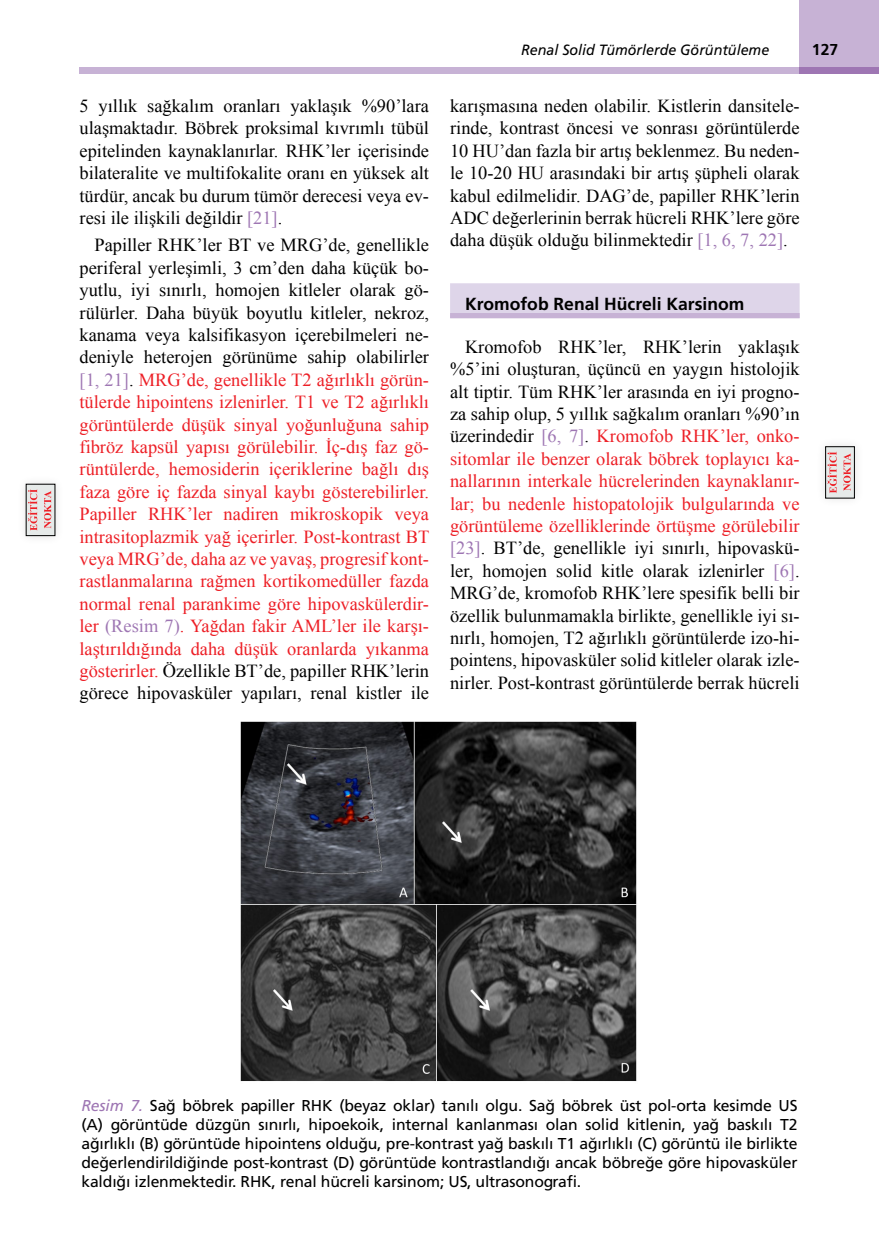
<style>
.page{position:relative;width:879px;height:1260px;background:#fff}
.page>*{position:absolute;margin:0;border:0;box-sizing:border-box;transform-origin:0 0}
.YAZI{font:18.38px/22.4px "Times New Roman";color:#000;text-align:justify}
.YAZI-2{font:18.38px/22.4px "Times New Roman";color:#ed1f26;text-align:justify}
.ARA_BASLIK{font:17.5px "Frutiger Bold Tr";color:#000}
.RESİM-ALTI{font:15.75px/18.9px "Frutiger Normal Tr";letter-spacing:-.01em;color:#000;text-align:justify}
.t1{font:15.75px "Frutiger Bold Tr";color:#000}
.t2{font:14.88px "Frutiger Italic Tr";color:#000;scale:.96 1}
.s1{color:#9e76b3}
.s2{color:#000}
.s3{color:#ed1f26}
.s4{font-family:"Frutiger Italic Tr";color:#9e76b3}
</style>
<div class="page">
<div style="left:79px;top:67px;width:720px;height:7px;background:#c7b2d5"></div>
<div style="left:799px;top:0;width:79px;height:74px;background:#c7b2d5"></div>
<div style="left:799px;top:67px;width:79px;height:7px;background:#9e76b3"></div>
<div style="left:450px;top:283px;width:349px;height:35px;background:#ded5e9"></div>
<div style="left:450px;top:313px;width:349px;height:5px;background:#c7b2d5"></div>
<img style="left:240px;top:722px;width:397px;height:360px">
<div style="left:16px;top:474px;width:49px;height:72px;background:#000;opacity:.12"></div>
<div style="left:26px;top:484px;width:29px;height:52px;background:#e6eae9"></div>
<svg style="left:28px;top:489px;width:9px;height:42px"></svg>
<svg style="left:44px;top:491px;width:7px;height:37px"></svg>
<div style="left:815px;top:437px;width:48px;height:71px;background:#fbfbfb"></div>
<div style="left:825px;top:447px;width:28px;height:51px;background:#e6eae9"></div>
<svg style="left:826px;top:452px;width:10px;height:41px"></svg>
<svg style="left:843px;top:454px;width:7px;height:37px"></svg>
<div style="left:824px;top:446px;width:30px;height:52px;border:1px solid #000"></div>
<p class="YAZI" style="left:79px;top:94px;width:351px">5 yıllık sağkalım oranları yaklaşık %90’lara ulaşmaktadır. Böbrek proksimal kıvrımlı tübül epitelinden kaynaklanırlar. RHK’ler içerisinde bilateralite ve multifokalite oranı en yüksek alt türdür, ancak bu durum tümör derecesi veya ev&shy;resi ile ilişkili değildir <span class="s1">[21]</span>.</p>
<p class="YAZI-2" style="left:79px;top:234px;width:351px;text-indent:15px"><span class="s2">Papiller RHK’ler BT ve MRG’de, genellikle periferal yerleşimli, 3 cm’den daha küçük bo&shy;yutlu, iyi sınırlı, homojen kitleler olarak gö&shy;rülürler. Daha büyük boyutlu kitleler, nekroz, kanama veya kalsifikasyon içerebilmeleri ne&shy;deniyle heterojen görünüme sahip olabilirler </span><span class="s1">[1, 21]</span><span class="s2">.</span> MRG’de, genellikle T2 ağırlıklı görün&shy;tülerde hipointens izlenirler. T1 ve T2 ağırlıklı görüntülerde düşük sinyal yoğunluğuna sahip fibröz kapsül yapısı görülebilir. İç-dış faz gö&shy;rüntülerde, hemosiderin içeriklerine bağlı dış faza göre iç fazda sinyal kaybı gösterebilirler.<br>Papiller RHK’ler nadiren mikroskopik veya intrasitoplazmik yağ içerirler. Post-kontrast BT veya MRG’de, daha az ve yavaş, progresif kont&shy;rastlanmalarına rağmen kortikomedüller fazda normal renal parankime göre hipovaskülerdir&shy;ler <span class="s1">(Resim 7)</span>. Yağdan fakir AML’ler ile karşı&shy;laştırıldığında daha düşük oranlarda yıkanma gösterirler. <span class="s2">Özellikle BT’de, papiller RHK’lerin görece hipovasküler yapıları, renal kistler ile</span></p>
<p class="t2" style="left:520px;top:41px;width:260px">Renal Solid Tümörlerde Görüntüleme</p>
<p class="t1" style="left:811px;top:40px;width:28px">127</p>
<p class="YAZI" style="left:450px;top:94px;width:351px">karışmasına neden olabilir. Kistlerin dansitele&shy;rinde, kontrast öncesi ve sonrası görüntülerde 10 HU’dan fazla bir artış beklenmez. Bu neden&shy;le 10-20 HU arasındaki bir artış şüpheli olarak kabul edilmelidir. DAG’de, papiller RHK’lerin ADC değerlerinin berrak hücreli RHK’lere göre daha düşük olduğu bilinmektedir <span class="s1">[1, 6, 7, 22]</span>.</p>
<p class="ARA_BASLIK" style="left:464px;top:294px;width:281px">Kromofob Renal Hücreli Karsinom</p>
<p class="YAZI" style="left:450px;top:335px;width:351px;text-indent:15px">Kromofob RHK’ler, RHK’lerin yaklaşık %5’ini oluşturan, üçüncü en yaygın histolojik alt tiptir. Tüm RHK’ler arasında en iyi progno&shy;za sahip olup, 5 yıllık sağkalım oranları %90’ın üzerindedir <span class="s1">[6, 7]</span>. <span class="s3">Kromofob RHK’ler, onko&shy;sitomlar ile benzer olarak böbrek toplayıcı ka&shy;nallarının interkale hücrelerinden kaynaklanır&shy;lar; bu nedenle histopatolojik bulgularında ve görüntüleme özelliklerinde örtüşme görülebilir </span><span class="s1">[23]</span>. BT’de, genellikle iyi sınırlı, hipovaskü&shy;ler, homojen solid kitle olarak izlenirler <span class="s1">[6]</span>.<br>MRG’de, kromofob RHK’lere spesifik belli bir özellik bulunmamakla birlikte, genellikle iyi sı&shy;nırlı, homojen, T2 ağırlıklı görüntülerde izo-hi&shy;pointens, hipovasküler solid kitleler olarak izle&shy;nirler. Post-kontrast görüntülerde berrak hücreli</p>
<p class="RESİM-ALTI" style="left:81px;top:1096px;width:717px"><span class="s4">Resim 7.</span> Sağ böbrek papiller RHK (beyaz oklar) tanılı olgu. Sağ böbrek üst pol-orta kesimde US (A) görüntüde düzgün sınırlı, hipoekoik, internal kanlanması olan solid kitlenin, yağ baskılı T2 ağırlıklı (B) görüntüde hipointens olduğu, pre-kontrast yağ baskılı T1 ağırlıklı (C) görüntü ile birlikte değerlendirildiğinde post-kontrast (D) görüntüde kontrastlandığı ancak böbreğe göre hipovasküler kaldığı izlenmektedir. RHK, renal hücreli karsinom; US, ultrasonografi.</p>
</div>
